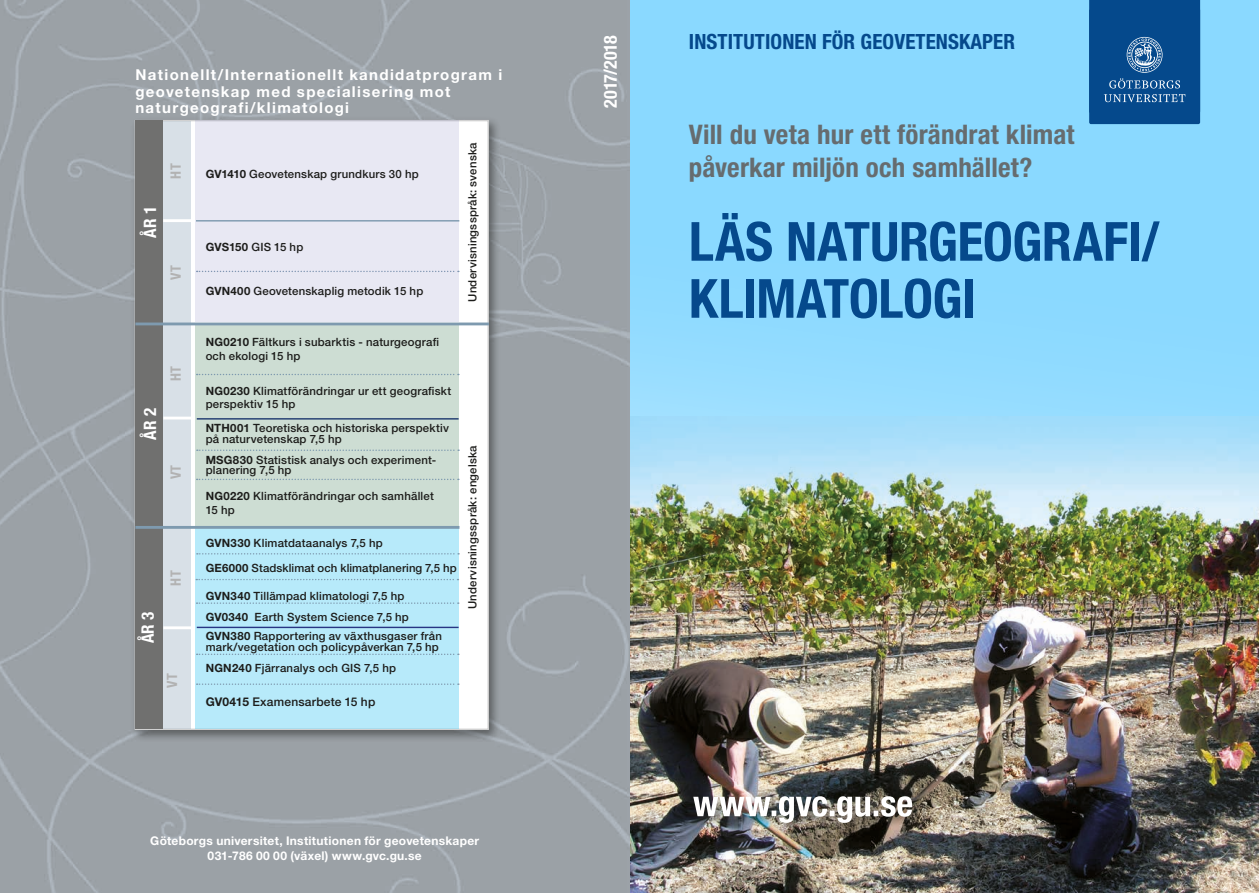
<style>
.page{position:relative;width:1259px;height:893px;background:#fff}
.page>*{position:absolute;margin:0;border:0;box-sizing:border-box;transform-origin:0 0}
.t1{font:700 condensed 54px/57px "Helvetica Neue LT";letter-spacing:-.005em;color:#05498c}
.t2{font:700 condensed 27px/33px "Helvetica Neue LT";letter-spacing:.005em;color:#666c6f}
.t3{font:700 condensed 21px "Helvetica Neue LT";letter-spacing:.005em;color:#05498c}
.t4{font:700 condensed 18px "Helvetica Neue LT";color:#fff}
.t5{font:700 condensed 17.1px "Helvetica Neue LT";color:#fff}
.t6{font:700 15px/16.5px "Helvetica Neue LT";letter-spacing:.09em;color:#fff}
.t7{font:700 condensed 14.25px "Helvetica Neue LT";letter-spacing:.025em;color:#b2b2b2}
.t8{font:700 12px/15px "Helvetica Neue LT";letter-spacing:.02em;color:#fff;text-align:center}
.t9{font:500 12px "Helvetica Neue LT";letter-spacing:.015em;color:#1d1d1b}
.t10{font:500 11.4px/13.6px "Helvetica Neue LT";letter-spacing:.02em;color:#1d1d1b}
.s1{font-weight:700}
</style>
<div class="page">
<div style="left:630px;top:0;width:629px;height:622px;background:#8ad9ff"></div>
<img style="left:630px;top:417px;width:629px;height:476px">
<div style="left:0;top:0;width:629px;height:893px;background:#9ba1a6"></div>
<div style="left:690px;top:793px;width:234px;height:42px;background:#1d1d1b;opacity:.5"></div>
<img style="left:693px;top:796px;width:219px;height:27px">
<div style="left:131px;top:116px;width:370px;height:626px;background:#1d1d1b;opacity:.5"></div>
<div style="left:135px;top:120px;width:354px;height:610px;background:#fff;border:1px solid #d1d1d1"></div>
<div style="left:135px;top:121px;width:28px;height:608px;background:#70706f"></div>
<div style="left:163px;top:121px;width:27px;height:608px;background:#d8e0e7"></div>
<hr style="left:163px;top:219px;width:31px;height:3px;background:#fff">
<hr style="left:163px;top:417px;width:30px;height:2px;background:#fff">
<hr style="left:163px;top:626px;width:30px;height:3px;background:#fff">
<div style="left:196px;top:325px;width:263px;height:202px;background:#cdddd3"></div>
<div style="left:196px;top:528px;width:263px;height:200px;background:#b7eafa"></div>
<hr style="left:135px;top:526px;width:324px;height:3px;background:#7e9aaf">
<hr style="left:197px;top:627px;width:261px;height:1px;background:#283583">
<svg style="left:197px;top:374px;width:262px;height:1px"></svg>
<svg style="left:197px;top:479px;width:262px;height:1px"></svg>
<svg style="left:196px;top:579px;width:262px;height:1px"></svg>
<svg style="left:197px;top:654px;width:262px;height:1px"></svg>
<svg style="left:197px;top:683px;width:262px;height:2px"></svg>
<div style="left:196px;top:120px;width:263px;height:202px;background:#e8e8f3"></div>
<hr style="left:135px;top:323px;width:354px;height:2px;background:#7e9aaf">
<hr style="left:196px;top:220px;width:263px;height:2px;background:#7e9aaf">
<svg style="left:197px;top:602px;width:262px;height:2px"></svg>
<svg style="left:197px;top:449px;width:262px;height:2px"></svg>
<svg style="left:197px;top:553px;width:262px;height:1px"></svg>
<svg style="left:1089px;top:0;width:111px;height:124px;background:#115292"></svg>
<h3 class="t6" style="left:135px;top:66px;width:368px">Nationellt/Internationellt kandidatprogram i geovetenskap med specialisering mot naturgeografi/klimatologi</h3>
<h3 class="t5" style="left:140px;top:238px;width:33px;rotate:-90deg">ÅR 1</h3>
<p class="t7" style="left:167px;top:179px;width:16px;rotate:-90deg">HT</p>
<p class="t7" style="left:167px;top:280px;width:16px;rotate:-90deg">VT</p>
<h3 class="t5" style="left:140px;top:440px;width:33px;rotate:-90deg">ÅR 2</h3>
<p class="t7" style="left:167px;top:381px;width:16px;rotate:-90deg">HT</p>
<p class="t7" style="left:167px;top:479px;width:16px;rotate:-90deg">VT</p>
<h3 class="t5" style="left:137px;top:643px;width:33px;rotate:-90deg">ÅR 3</h3>
<p class="t7" style="left:167px;top:585px;width:16px;rotate:-90deg">HT</p>
<p class="t7" style="left:163px;top:688px;width:16px;rotate:-90deg">VT</p>
<p class="t10" style="left:206px;top:167px;width:215px"><span class="s1">GV1410</span> Geovetenskap grundkurs 30 hp</p>
<p class="t10" style="left:206px;top:240px;width:99px"><span class="s1">GVS150</span> GIS 15 hp</p>
<p class="t10" style="left:206px;top:284px;width:219px"><span class="s1">GVN400</span> Geovetenskaplig metodik 15 hp</p>
<p class="t10" style="left:465px;top:302px;width:161px;rotate:-90deg">Undervisningsspråk: svenska</p>
<p class="t10" style="left:206px;top:335px;width:235px"><span class="s1">NG0210</span> Fältkurs i subarktis - naturgeografi och ekologi 15 hp</p>
<p class="t10" style="left:206px;top:384px;width:247px"><span class="s1">NG0230</span> Klimatförändringar ur ett geografiskt perspektiv 15 hp</p>
<p class="t10" style="left:206px;top:423px;width:245px;line-height:10.5px"><span class="s1">NTH001</span> Teoretiska och historiska perspektiv på naturvetenskap 7,5 hp</p>
<p class="t10" style="left:206px;top:454px;width:232px;line-height:10.5px"><span class="s1">MSG830</span> Statistisk analys och experiment&shy;planering 7,5 hp</p>
<p class="t10" style="left:206px;top:489px;width:230px"><span class="s1">NG0220</span> Klimatförändringar och samhället<br>15 hp</p>
<p class="t10" style="left:206px;top:536px;width:178px"><span class="s1">GVN330</span> Klimatdataanalys 7,5 hp</p>
<p class="t10" style="left:206px;top:561px;width:253px"><span class="s1">GE6000</span> Stadsklimat och klimatplanering 7,5 hp</p>
<p class="t10" style="left:206px;top:585px;width:205px;line-height:21px"><span class="s1">GVN340</span> Tillämpad klimatologi 7,5 hp<br><span class="s1">GV0340</span> Earth System Science 7,5 hp</p>
<p class="t10" style="left:206px;top:631px;width:238px;line-height:10.5px"><span class="s1">GVN380</span> Rapportering av växthusgaser från mark/vegetation och policypåverkan 7,5 hp</p>
<p class="t10" style="left:206px;top:661px;width:192px"><span class="s1">NGN240</span> Fjärranalys och GIS 7,5 hp</p>
<p class="t9" style="left:206px;top:695px;width:171px"><span class="s1">GV0415</span> Examensarbete 15 hp</p>
<p class="t10" style="left:465px;top:609px;width:165px;rotate:-90deg">Undervisningsspråk: engelska</p>
<p class="t8" style="left:150px;top:833px;width:330px">Göteborgs universitet, Institutionen för geovetenskaper<br>031-786 00 00 (växel) www.gvc.gu.se</p>
<h3 class="t4" style="left:599px;top:108px;width:74px;rotate:-90deg">2017/2018</h3>
<h3 class="t3" style="left:689px;top:29px;width:328px">INSTITUTIONEN FÖR GEOVETENSKAPER</h3>
<h2 class="t2" style="left:689px;top:117px;width:387px">Vill du veta hur ett förändrat klimat påverkar miljön och samhället?</h2>
<h1 class="t1" style="left:689px;top:212px;width:472px">LÄS NATURGEOGRAFI/<br>KLIMATOLOGI</h1>
</div>
